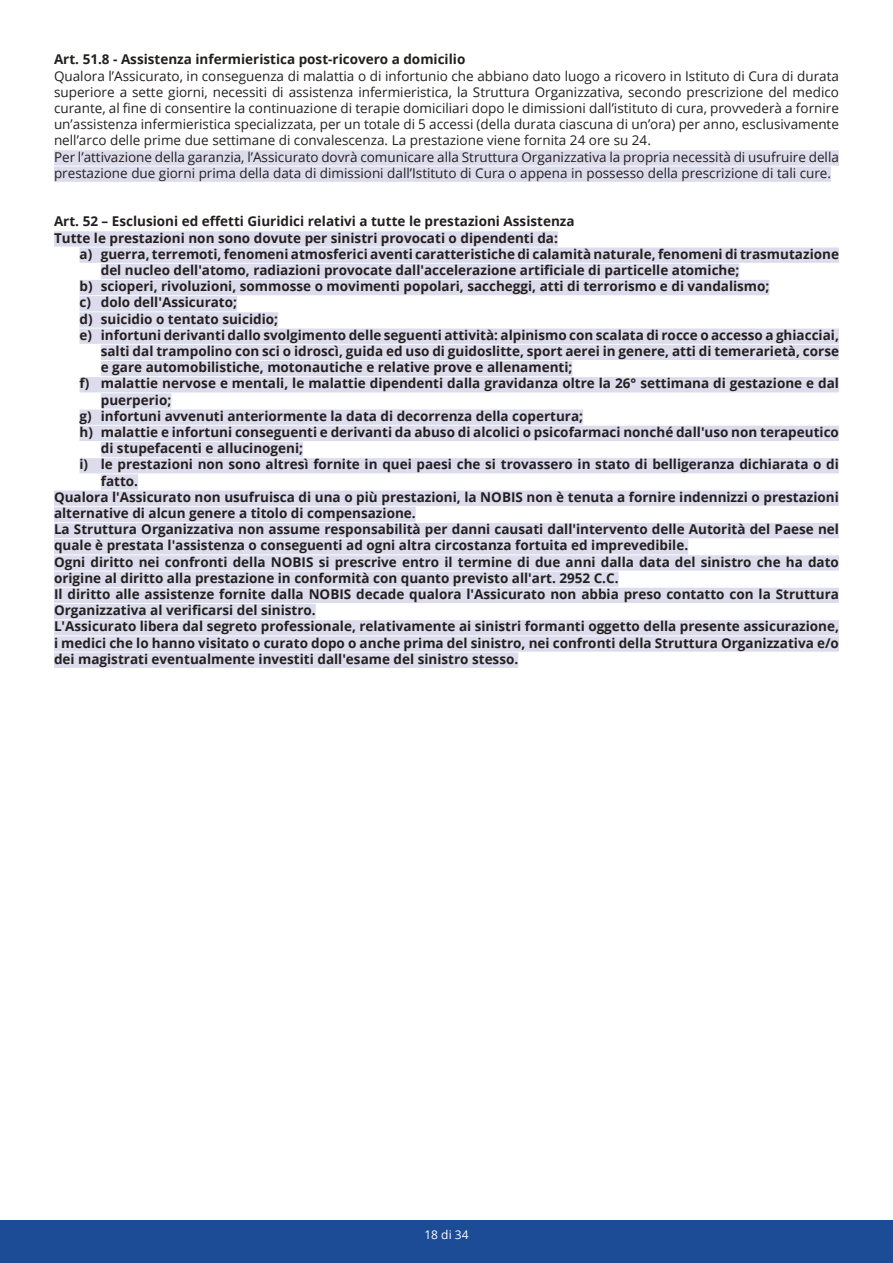
<style>
.page{position:relative;width:893px;height:1263px;background:#fff}
.page>*{position:absolute;margin:0;border:0;box-sizing:border-box;transform-origin:0 0}
.t1{font:700 13.5px/16.2px "Open Sans";color:#241f1f}
.t2{font:13.5px/16.2px "Open Sans";color:#241f1f}
.t3{font:12px "Open Sans";color:#fff}
</style>
<div class="page">
<div style="left:0;top:1220px;width:893px;height:43px;background:#1d4c96"></div>
<div style="left:54px;top:150px;width:785px;height:16px;background:#dcdcec"></div>
<div style="left:54px;top:166px;width:777px;height:16px;background:#dcdcec"></div>
<div style="left:54px;top:231px;width:504px;height:16px;background:#dcdcec"></div>
<div style="left:80px;top:247px;width:759px;height:16px;background:#dcdcec"></div>
<div style="left:101px;top:264px;width:638px;height:15px;background:#dcdcec"></div>
<div style="left:80px;top:280px;width:689px;height:15px;background:#dcdcec"></div>
<div style="left:80px;top:296px;width:157px;height:15px;background:#dcdcec"></div>
<div style="left:80px;top:312px;width:198px;height:16px;background:#dcdcec"></div>
<div style="left:80px;top:328px;width:759px;height:16px;background:#dcdcec"></div>
<div style="left:101px;top:345px;width:738px;height:15px;background:#dcdcec"></div>
<div style="left:101px;top:361px;width:471px;height:15px;background:#dcdcec"></div>
<div style="left:80px;top:377px;width:759px;height:15px;background:#dcdcec"></div>
<div style="left:101px;top:393px;width:70px;height:16px;background:#dcdcec"></div>
<div style="left:80px;top:409px;width:503px;height:16px;background:#dcdcec"></div>
<div style="left:80px;top:426px;width:759px;height:15px;background:#dcdcec"></div>
<div style="left:101px;top:442px;width:202px;height:15px;background:#dcdcec"></div>
<div style="left:80px;top:458px;width:759px;height:15px;background:#dcdcec"></div>
<div style="left:101px;top:474px;width:37px;height:16px;background:#dcdcec"></div>
<div style="left:54px;top:490px;width:785px;height:16px;background:#dcdcec"></div>
<div style="left:54px;top:507px;width:362px;height:15px;background:#dcdcec"></div>
<div style="left:54px;top:523px;width:785px;height:15px;background:#dcdcec"></div>
<div style="left:54px;top:539px;width:634px;height:15px;background:#dcdcec"></div>
<div style="left:54px;top:555px;width:785px;height:16px;background:#dcdcec"></div>
<div style="left:54px;top:571px;width:565px;height:16px;background:#dcdcec"></div>
<div style="left:54px;top:588px;width:785px;height:15px;background:#dcdcec"></div>
<div style="left:54px;top:604px;width:262px;height:15px;background:#dcdcec"></div>
<div style="left:54px;top:620px;width:785px;height:15px;background:#dcdcec"></div>
<div style="left:54px;top:636px;width:785px;height:16px;background:#dcdcec"></div>
<div style="left:54px;top:652px;width:464px;height:16px;background:#dcdcec"></div>
<p class="t1" style="left:54px;top:51px;width:413px">Art. 51.8 - Assistenza infermieristica post-ricovero a domicilio</p>
<p class="t2" style="left:54px;top:67px;width:786px">Qualora l’Assicurato, in conseguenza di malattia o di infortunio che abbiano dato luogo a ricovero in Istituto di Cura di durata superiore a sette giorni, necessiti di assistenza infermieristica, la Struttura Organizzativa, secondo prescrizione del medico curante, al fine di consentire la continuazione di terapie domiciliari dopo le dimissioni dall’istituto di cura, provvederà a fornire un’assistenza infermieristica specializzata, per un totale di 5 accessi (della durata ciascuna di un’ora) per anno, esclusivamente nell’arco delle prime due settimane di convalescenza. La prestazione viene fornita 24 ore su 24.<br>Per l’attivazione della garanzia, l’Assicurato dovrà comunicare alla Struttura Organizzativa la propria necessità di usufruire della prestazione due giorni prima della data di dimissioni dall’Istituto di Cura o appena in possesso della prescrizione di tali cure.</p>
<p class="t1" style="left:54px;top:213px;width:522px">Art. 52 – Esclusioni ed effetti Giuridici relativi a tutte le prestazioni Assistenza<br>Tutte le prestazioni non sono dovute per sinistri provocati o dipendenti da:</p>
<p class="t1" style="left:80px;top:245px;width:761px">a) guerra, terremoti, fenomeni atmosferici aventi caratteristiche di calamità naturale, fenomeni di trasmutazione</p>
<p class="t1" style="left:101px;top:262px;width:640px">del nucleo dell'atomo, radiazioni provocate dall'accelerazione artificiale di particelle atomiche;</p>
<p class="t1" style="left:80px;top:278px;width:691px">b) scioperi, rivoluzioni, sommosse o movimenti popolari, saccheggi, atti di terrorismo e di vandalismo;</p>
<p class="t1" style="left:80px;top:294px;width:159px">c) dolo dell'Assicurato;</p>
<p class="t1" style="left:80px;top:310px;width:200px">d) suicidio o tentato suicidio;</p>
<p class="t1" style="left:80px;top:326px;width:761px">e) infortuni derivanti dallo svolgimento delle seguenti attività: alpinismo con scalata di rocce o accesso a ghiacciai,</p>
<p class="t1" style="left:101px;top:343px;width:740px">salti dal trampolino con sci o idroscì, guida ed uso di guidoslitte, sport aerei in genere, atti di temerarietà, corse</p>
<p class="t1" style="left:101px;top:359px;width:473px">e gare automobilistiche, motonautiche e relative prove e allenamenti;</p>
<p class="t1" style="left:80px;top:375px;width:761px">f) malattie nervose e mentali, le malattie dipendenti dalla gravidanza oltre la 26° settimana di gestazione e dal</p>
<p class="t1" style="left:101px;top:391px;width:72px">puerperio;</p>
<p class="t1" style="left:80px;top:407px;width:505px">g) infortuni avvenuti anteriormente la data di decorrenza della copertura;</p>
<p class="t1" style="left:80px;top:424px;width:761px">h) malattie e infortuni conseguenti e derivanti da abuso di alcolici o psicofarmaci nonché dall'uso non terapeutico</p>
<p class="t1" style="left:101px;top:440px;width:204px">di stupefacenti e allucinogeni;</p>
<p class="t1" style="left:80px;top:456px;width:761px">i) le prestazioni non sono altresì fornite in quei paesi che si trovassero in stato di belligeranza dichiarata o di</p>
<p class="t1" style="left:101px;top:472px;width:39px">fatto.</p>
<p class="t1" style="left:54px;top:488px;width:786px">Qualora l'Assicurato non usufruisca di una o più prestazioni, la NOBIS non è tenuta a fornire indennizzi o prestazioni</p>
<p class="t1" style="left:54px;top:505px;width:363px">alternative di alcun genere a titolo di compensazione.</p>
<p class="t1" style="left:54px;top:521px;width:786px">La Struttura Organizzativa non assume responsabilità per danni causati dall'intervento delle Autorità del Paese nel</p>
<p class="t1" style="left:54px;top:537px;width:636px">quale è prestata l'assistenza o conseguenti ad ogni altra circostanza fortuita ed imprevedibile.</p>
<p class="t1" style="left:54px;top:553px;width:786px">Ogni diritto nei confronti della NOBIS si prescrive entro il termine di due anni dalla data del sinistro che ha dato</p>
<p class="t1" style="left:54px;top:569px;width:566px">origine al diritto alla prestazione in conformità con quanto previsto all'art. 2952 C.C.</p>
<p class="t1" style="left:54px;top:586px;width:786px">Il diritto alle assistenze fornite dalla NOBIS decade qualora l'Assicurato non abbia preso contatto con la Struttura</p>
<p class="t1" style="left:54px;top:602px;width:263px">Organizzativa al verificarsi del sinistro.</p>
<p class="t1" style="left:54px;top:618px;width:786px">L'Assicurato libera dal segreto professionale, relativamente ai sinistri formanti oggetto della presente assicurazione,</p>
<p class="t1" style="left:54px;top:634px;width:786px">i medici che lo hanno visitato o curato dopo o anche prima del sinistro, nei confronti della Struttura Organizzativa e/o</p>
<p class="t1" style="left:54px;top:650px;width:466px">dei magistrati eventualmente investiti dall'esame del sinistro stesso.</p>
<p class="t3" style="left:424px;top:1227px;width:46px">18 di 34</p>
</div>
